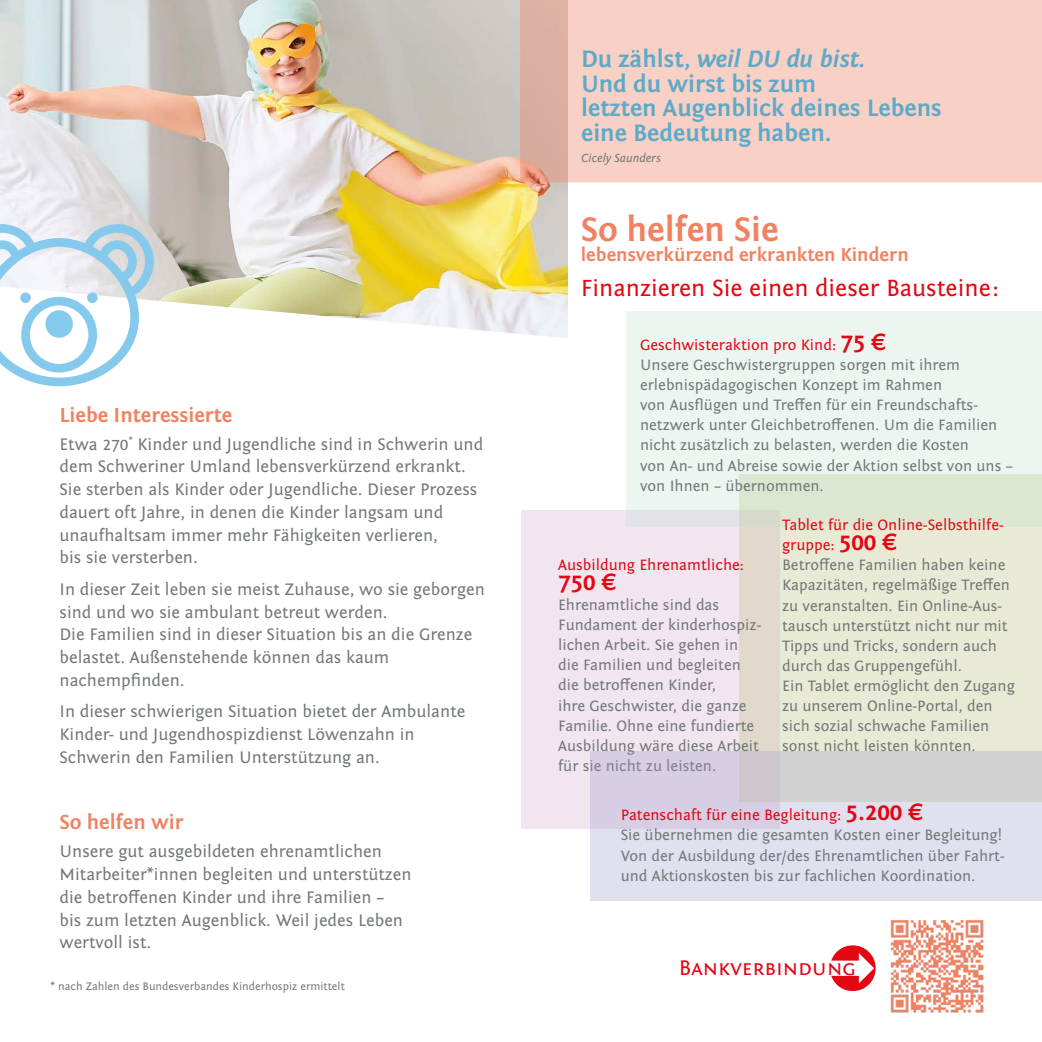
<style>
.page{position:relative;width:1042px;height:1042px;background:#fff}
.page>*{position:absolute;margin:0;border:0;box-sizing:border-box;transform-origin:0 0}
.t1{font:700 35.18px "Fontin Sans";color:#f08262}
.t2{font:700 24.5px/24.5px "Fontin Sans";color:#5daac9}
.t3{font:24.5px "Fontin Sans";color:#e30613}
.t4{font:700 24.5px "Fontin Sans";color:#e30613}
.t5{font:22.05px "Fontin Sans Small Caps";color:#e30613}
.t6{font:700 21px "Fontin Sans";color:#f08262}
.t7{font:700 19.25px "Fontin Sans";color:#f08262}
.t8{font:17.5px/22.8px "Fontin Sans";color:#727777}
.t9{font:15.75px/20.1px "Fontin Sans";color:#727777}
.t10{font:15.75px "Fontin Sans";color:#e30613}
.t11{font:italic 12.25px "Fontin Sans";color:#727777}
.t12{font:11.38px "Fontin Sans";color:#727777}
.s1{font-style:italic}
.s2{color:#e30613}
.s3{font-weight:700;font-size:24.5px;color:#e30613}
</style>
<div class="page">
<div style="left:521px;top:510px;width:259px;height:319px;background:#f1e5f0"></div>
<img style="left:0;top:0;width:567px;height:286px">
<svg style="left:520px;top:0;width:522px;height:182px;background:#f6ccc1"></svg>
<div style="left:739px;top:474px;width:303px;height:327px;background:linear-gradient(to right,#e5e2d1,#ebedd7)"></div>
<svg style="left:627px;top:312px;width:415px;height:215px;background:#e9f1ea"></svg>
<svg style="left:156px;top:286px;width:412px;height:52px"></svg>
<svg style="left:0;top:216px;width:156px;height:171px"></svg>
<svg style="left:590px;top:752px;width:452px;height:149px;background:#dbd8e6"></svg>
<img style="left:890px;top:920px;width:94px;height:93px">
<h3 class="t6" style="left:60px;top:403px;width:174px">Liebe Interessierte</h3>
<p class="t8" style="left:60px;top:433px;width:425px">Etwa 270<sup>*</sup> Kinder und Jugendliche sind in Schwerin und dem Schweriner Umland lebensverkürzend erkrankt.<br>Sie sterben als Kinder oder Jugendliche. Dieser Prozess dauert oft Jahre, in denen die Kinder langsam und unaufhaltsam immer mehr Fähigkeiten verlieren,<br>bis sie versterben.</p>
<p class="t8" style="left:60px;top:578px;width:427px">In dieser Zeit leben sie meist Zuhause, wo sie geborgen sind und wo sie ambulant betreut werden.<br>Die Familien sind in dieser Situation bis an die Grenze belastet. Außenstehende können das kaum nachempfinden.</p>
<p class="t8" style="left:60px;top:700px;width:407px">In dieser schwierigen Situation bietet der Ambulante<br>Kinder- und Jugendhospizdienst Löwenzahn in<br>Schwerin den Familien Unterstützung an.</p>
<h3 class="t6" style="left:60px;top:811px;width:126px">So helfen wir</h3>
<p class="t8" style="left:60px;top:840px;width:353px">Unsere gut ausgebildeten ehrenamtlichen Mitarbeiter*innen begleiten und unterstützen die betroffenen Kinder und ihre Familien –<br>bis zum letzten Augenblick. Weil jedes Leben wertvoll ist.</p>
<p class="t12" style="left:51px;top:979px;width:296px">* nach Zahlen des Bundesverbandes Kinderhospiz ermittelt</p>
<h2 class="t2" style="left:581px;top:47px;width:362px">Du zählst, <span class="s1">weil DU du bist.<br></span>Und du wirst bis zum<br>letzten Augenblick deines Lebens eine Bedeutung haben.</h2>
<p class="t11" style="left:581px;top:151px;width:81px">Cicely Saunders</p>
<h1 class="t1" style="left:581px;top:210px;width:199px">So helfen Sie</h1>
<p class="t7" style="left:581px;top:244px;width:329px">lebensverkürzend erkrankten Kindern</p>
<h2 class="t3" style="left:581px;top:274px;width:419px">Finanzieren Sie einen dieser Bausteine:</h2>
<p class="t9" style="left:640px;top:335px;width:374px"><span class="s2">Geschwisteraktion pro Kind:</span> <span class="s3">75 €<br></span>Unsere Geschwistergruppen sorgen mit ihrem erlebnispädagogischen Konzept im Rahmen<br>von Ausflügen und Treffen für ein Freundschafts&shy;netzwerk unter Gleichbetroffenen. Um die Familien nicht zusätzlich zu belasten, werden die Kosten<br>von An- und Abreise sowie der Aktion selbst von uns – von Ihnen – übernommen.</p>
<p class="t9" style="left:782px;top:515px;width:234px"><span class="s2">Tablet für die Online-Selbsthilfe&shy;gruppe:</span> <span class="s3">500 €<br></span>Betroffene Familien haben keine<br>Kapazitäten, regelmäßige Treffen zu veranstalten. Ein Online-Aus&shy;tausch unterstützt nicht nur mit<br>Tipps und Tricks, sondern auch durch das Gruppengefühl.<br>Ein Tablet ermöglicht den Zugang zu unserem Online-Portal, den sich sozial schwache Familien sonst nicht leisten könnten.</p>
<p class="t10" style="left:558px;top:556px;width:187px">Ausbildung Ehrenamtliche:</p>
<h2 class="t4" style="left:558px;top:568px;width:60px">750 €</h2>
<p class="t9" style="left:558px;top:595px;width:205px">Ehrenamtliche sind das<br>Fundament der kinderhospiz&shy;lichen Arbeit. Sie gehen in die Familien und begleiten die betroffenen Kinder,<br>ihre Geschwister, die ganze<br>Familie. Ohne eine fundierte<br>Ausbildung wäre diese Arbeit für sie nicht zu leisten.</p>
<p class="t9" style="left:621px;top:805px;width:385px"><span class="s2">Patenschaft für eine Begleitung:</span> <span class="s3">5.200 €<br></span>Sie übernehmen die gesamten Kosten einer Begleitung!<br>Von der Ausbildung der/des Ehrenamtlichen über Fahrt&shy;und Aktionskosten bis zur fachlichen Koordination.</p>
<h3 class="t5" style="left:679px;top:955px;width:178px">Bankverbindung</h3>
</div>
